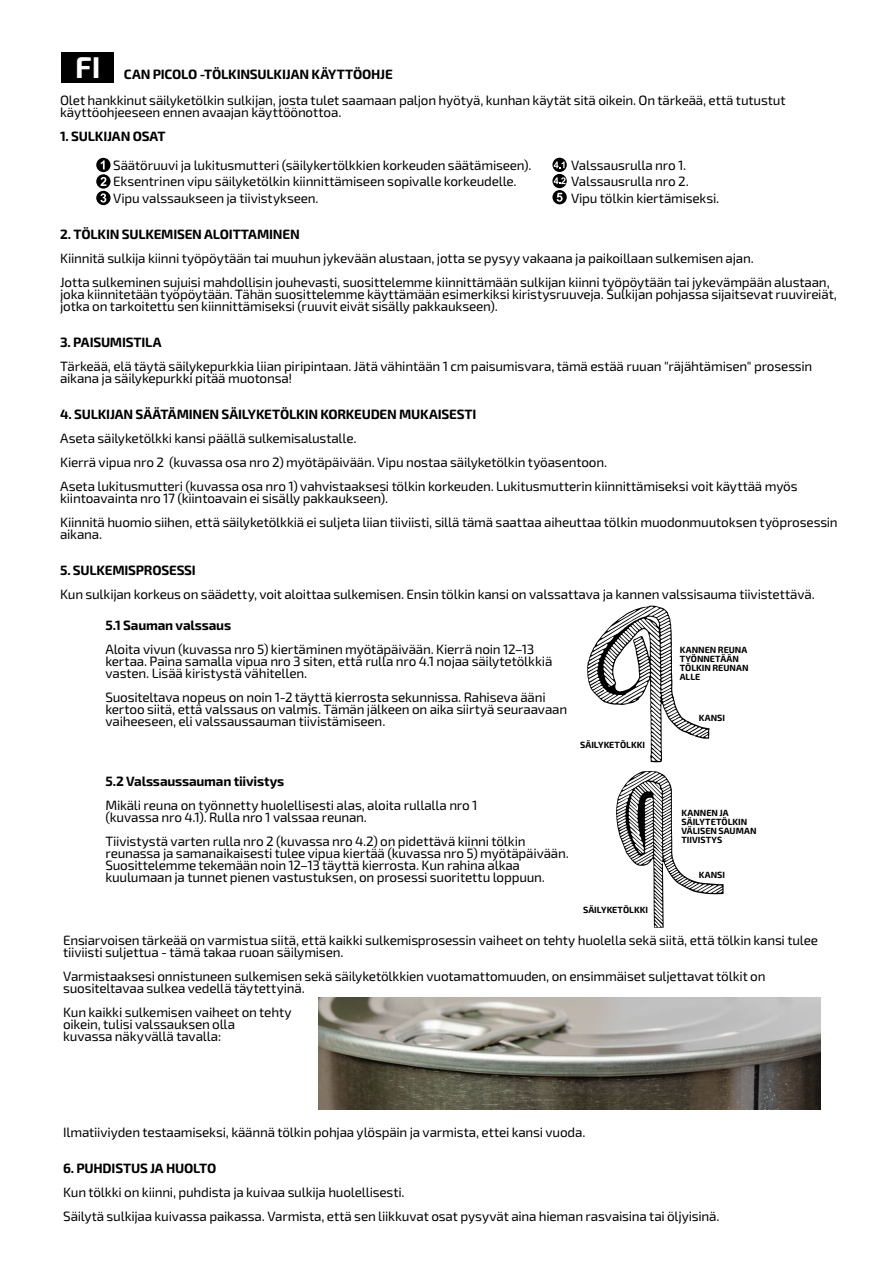
<style>
.page{position:relative;width:893px;height:1263px;background:#fff}
.page>*{position:absolute;margin:0;border:0;box-sizing:border-box;transform-origin:0 0}
.t1{font:700 30px "Exo 2";color:#fff}
.t2{font:13.5px/12px "Exo 2";letter-spacing:-.015em;color:#000}
.t3{font:700 13.5px "Exo 2";letter-spacing:-.015em;color:#000}
.t4{font:700 9px/9px "Exo 2";letter-spacing:.005em;color:#000}
</style>
<div class="page">
<svg style="left:616px;top:771px;width:107px;height:157px"></svg>
<svg style="left:587px;top:606px;width:123px;height:156px"></svg>
<div style="left:62px;top:53px;width:52px;height:30px;background:#000"></div>
<svg style="left:96px;top:174px;width:15px;height:15px"></svg>
<svg style="left:100px;top:177px;width:6px;height:9px"></svg>
<svg style="left:96px;top:158px;width:15px;height:14px"></svg>
<svg style="left:101px;top:160px;width:4px;height:9px"></svg>
<svg style="left:96px;top:191px;width:15px;height:14px"></svg>
<svg style="left:100px;top:193px;width:6px;height:10px"></svg>
<svg style="left:552px;top:190px;width:15px;height:14px"></svg>
<svg style="left:557px;top:193px;width:6px;height:9px"></svg>
<svg style="left:552px;top:174px;width:15px;height:14px"></svg>
<svg style="left:554px;top:177px;width:11px;height:7px"></svg>
<svg style="left:552px;top:158px;width:15px;height:14px"></svg>
<svg style="left:554px;top:161px;width:10px;height:7px"></svg>
<img style="left:318px;top:997px;width:502px;height:112px">
<h1 class="t1" style="left:75px;top:50px;width:27px">FI</h1>
<p class="t3" style="left:124px;top:66px;width:270px">CAN PICOLO -TÖLKINSULKIJAN KÄYTTÖOHJE</p>
<p class="t2" style="left:60px;top:95px;width:727px">Olet hankkinut säilyketölkin sulkijan, josta tulet saamaan paljon hyötyä, kunhan käytät sitä oikein. On tärkeää, että tutustut käyttöohjeeseen ennen avaajan käyttöönottoa.</p>
<p class="t3" style="left:60px;top:128px;width:107px">1. SULKIJAN OSAT</p>
<p class="t2" style="left:113px;top:157px;width:420px;line-height:16.5px">Säätöruuvi ja lukitusmutteri (säilykertölkkien korkeuden säätämiseen).<br>Eksentrinen vipu säilyketölkin kiinnittämiseen sopivalle korkeudelle.<br>Vipu valssaukseen ja tiivistykseen.</p>
<p class="t3" style="left:60px;top:226px;width:241px">2. TÖLKIN SULKEMISEN ALOITTAMINEN</p>
<p class="t2" style="left:60px;top:246px;width:771px;line-height:24px">Kiinnitä sulkija kiinni työpöytään tai muuhun jykevään alustaan, jotta se pysyy vakaana ja paikoillaan sulkemisen ajan.<br>Jotta sulkeminen sujuisi mahdollisin jouhevasti, suosittelemme kiinnittämään sulkijan kiinni työpöytään tai jykevämpään alustaan,</p>
<p class="t2" style="left:60px;top:288px;width:778px">joka kiinnitetään työpöytään. Tähän suosittelemme käyttämään esimerkiksi kiristysruuveja. Sulkijan pohjassa sijaitsevat ruuvireiät, jotka on tarkoitettu sen kiinnittämiseksi (ruuvit eivät sisälly pakkaukseen).</p>
<p class="t3" style="left:60px;top:334px;width:103px">3. PAISUMISTILA</p>
<p class="t2" style="left:60px;top:360px;width:754px">Tärkeää, elä täytä säilykepurkkia liian piripintaan. Jätä vähintään 1 cm paisumisvara, tämä estää ruuan "räjähtämisen" prosessin aikana ja säilykepurkki pitää muotonsa!</p>
<p class="t3" style="left:60px;top:406px;width:418px">4. SULKIJAN SÄÄTÄMINEN SÄILYKETÖLKIN KORKEUDEN MUKAISESTI</p>
<p class="t2" style="left:60px;top:426px;width:739px;line-height:24px">Aseta säilyketölkki kansi päällä sulkemisalustalle.<br>Kierrä vipua nro 2 (kuvassa osa nro 2) myötäpäivään. Vipu nostaa säilyketölkin työasentoon.<br>Aseta lukitusmutteri (kuvassa osa nro 1) vahvistaaksesi tölkin korkeuden. Lukitusmutterin kiinnittämiseksi voit käyttää myös</p>
<p class="t2" style="left:60px;top:486px;width:779px;line-height:24px">kiintoavainta nro 17 (kiintoavain ei sisälly pakkaukseen).<br>Kiinnitä huomio siihen, että säilyketölkkiä ei suljeta liian tiiviisti, sillä tämä saattaa aiheuttaa tölkin muodonmuutoksen työprosessin</p>
<p class="t2" style="left:60px;top:528px;width:44px">aikana.</p>
<p class="t3" style="left:60px;top:562px;width:137px">5. SULKEMISPROSESSI</p>
<p class="t2" style="left:60px;top:588px;width:756px">Kun sulkijan korkeus on säädetty, voit aloittaa sulkemisen. Ensin tölkin kansi on valssattava ja kannen valssisauma tiivistettävä.</p>
<p class="t2" style="left:571px;top:157px;width:150px;line-height:16.5px">Valssausrulla nro 1.<br>Valssausrulla nro 2.<br>Vipu tölkin kiertämiseksi.</p>
<p class="t3" style="left:105px;top:617px;width:127px">5.1 Sauman valssaus</p>
<p class="t2" style="left:105px;top:643px;width:448px">Aloita vivun (kuvassa nro 5) kiertäminen myötäpäivään. Kierrä noin 12–13 kertaa. Paina samalla vipua nro 3 siten, että rulla nro 4.1 nojaa säilytetölkkiä vasten. Lisää kiristystä vähitellen.</p>
<p class="t2" style="left:105px;top:691px;width:463px">Suositeltava nopeus on noin 1-2 täyttä kierrosta sekunnissa. Rahiseva ääni kertoo siitä, että valssaus on valmis. Tämän jälkeen on aika siirtyä seuraavaan vaiheeseen, eli valssaussauman tiivistämiseen.</p>
<p class="t3" style="left:105px;top:773px;width:181px">5.2 Valssaussauman tiivistys</p>
<p class="t2" style="left:105px;top:799px;width:374px">Mikäli reuna on työnnetty huolellisesti alas, aloita rullalla nro 1 (kuvassa nro 4.1). Rulla nro 1 valssaa reunan.</p>
<p class="t2" style="left:105px;top:835px;width:465px">Tiivistystä varten rulla nro 2 (kuvassa nro 4.2) on pidettävä kiinni tölkin reunassa ja samanaikaisesti tulee vipua kiertää (kuvassa nro 5) myötäpäivään.<br>Suosittelemme tekemään noin 12–13 täyttä kierrosta. Kun rahina alkaa kuulumaan ja tunnet pienen vastustuksen, on prosessi suoritettu loppuun.</p>
<p class="t4" style="left:580px;top:741px;width:67px">SÄILYKETÖLKKI</p>
<p class="t4" style="left:583px;top:905px;width:67px">SÄILYKETÖLKKI</p>
<p class="t4" style="left:680px;top:646px;width:70px">KANNEN REUNA<br>TYÖNNETÄÄN<br>TÖLKIN REUNAN<br>ALLE</p>
<p class="t4" style="left:699px;top:713px;width:28px">KANSI</p>
<p class="t4" style="left:681px;top:808px;width:77px">KANNEN JA<br>SÄILYTETÖLKIN<br>VÄLISEN SAUMAN<br>TIIVISTYS</p>
<p class="t4" style="left:699px;top:870px;width:28px">KANSI</p>
<p class="t2" style="left:63px;top:935px;width:756px">Ensiarvoisen tärkeää on varmistua siitä, että kaikki sulkemisprosessin vaiheet on tehty huolella sekä siitä, että tölkin kansi tulee tiiviisti suljettua - tämä takaa ruoan säilymisen.</p>
<p class="t2" style="left:63px;top:971px;width:704px">Varmistaaksesi onnistuneen sulkemisen sekä säilyketölkkien vuotamattomuuden, on ensimmäiset suljettavat tölkit on suositeltavaa sulkea vedellä täytettyinä.</p>
<p class="t2" style="left:63px;top:1007px;width:230px">Kun kaikki sulkemisen vaiheet on tehty oikein, tulisi valssauksen olla<br>kuvassa näkyvällä tavalla:</p>
<p class="t2" style="left:63px;top:1127px;width:524px">Ilmatiiviyden testaamiseksi, käännä tölkin pohjaa ylöspäin ja varmista, ettei kansi vuoda.</p>
<p class="t3" style="left:63px;top:1160px;width:155px">6. PUHDISTUS JA HUOLTO</p>
<p class="t2" style="left:63px;top:1181px;width:658px;line-height:24px">Kun tölkki on kiinni, puhdista ja kuivaa sulkija huolellisesti.<br>Säilytä sulkijaa kuivassa paikassa. Varmista, että sen liikkuvat osat pysyvät aina hieman rasvaisina tai öljyisinä.</p>
</div>
